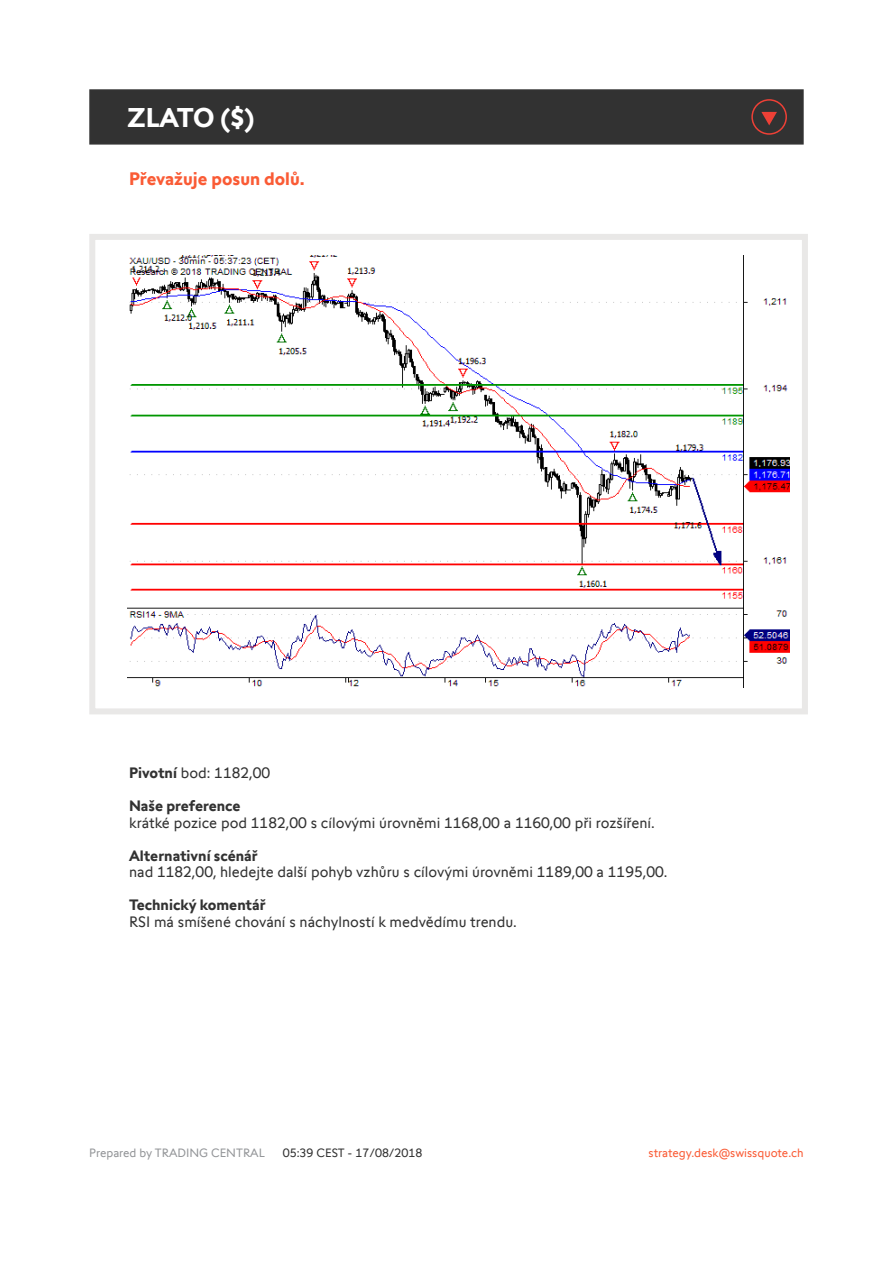
<style>
.page{position:relative;width:893px;height:1263px;background:#fff}
.page>*{position:absolute;margin:0;border:0;box-sizing:border-box;transform-origin:0 0}
.t1{font:700 27px "Swissquote CT";letter-spacing:-.015em;color:#fff}
.t2{font:700 18px "Swissquote CT";color:#fa5b35}
.t3{font:15px "Swissquote CT";color:#323232}
.t4{font:700 15px "Swissquote CT";color:#323232}
.t5{font:12px "Swissquote CT";color:#fa5b35}
.t6{font:12px "Swissquote CT";color:#939598}
.t7{font:12px "Swissquote CT";color:#323232}
.s1{font-weight:700}
</style>
<div class="page">
<div style="left:89px;top:234px;width:719px;height:480px;border:6px solid #e9e8e7"></div>
<div style="left:89px;top:89px;width:715px;height:56px;background:#323232;border:2px solid #323232"></div>
<img style="left:128px;top:255px;width:661px;height:432px">
<svg style="left:751px;top:99px;width:36px;height:36px"></svg>
<h1 class="t1" style="left:128px;top:101px;width:128px">ZLATO ($)</h1>
<p class="t2" style="left:129px;top:168px;width:177px">Převažuje posun dolů.</p>
<p class="t3" style="left:129px;top:764px;width:143px"><span class="s1">Pivotní</span> bod: 1182,00</p>
<p class="t4" style="left:129px;top:797px;width:113px">Naše preference</p>
<p class="t3" style="left:129px;top:814px;width:527px">krátké pozice pod 1182,00 s cílovými úrovněmi 1168,00 a 1160,00 při rozšíření.</p>
<p class="t4" style="left:129px;top:846px;width:130px">Alternativní scénář</p>
<p class="t3" style="left:129px;top:863px;width:540px">nad 1182,00, hledejte další pohyb vzhůru s cílovými úrovněmi 1189,00 a 1195,00.</p>
<p class="t4" style="left:129px;top:896px;width:138px">Technický komentář</p>
<p class="t3" style="left:129px;top:913px;width:389px">RSI má smíšené chování s náchylností k medvědímu trendu.</p>
<p class="t6" style="left:89px;top:1145px;width:177px">Prepared by TRADING CENTRAL</p>
<p class="t7" style="left:283px;top:1145px;width:141px">05:39 CEST - 17/08/2018</p>
<p class="t5" style="left:649px;top:1145px;width:157px">strategy.desk@swissquote.ch</p>
</div>
